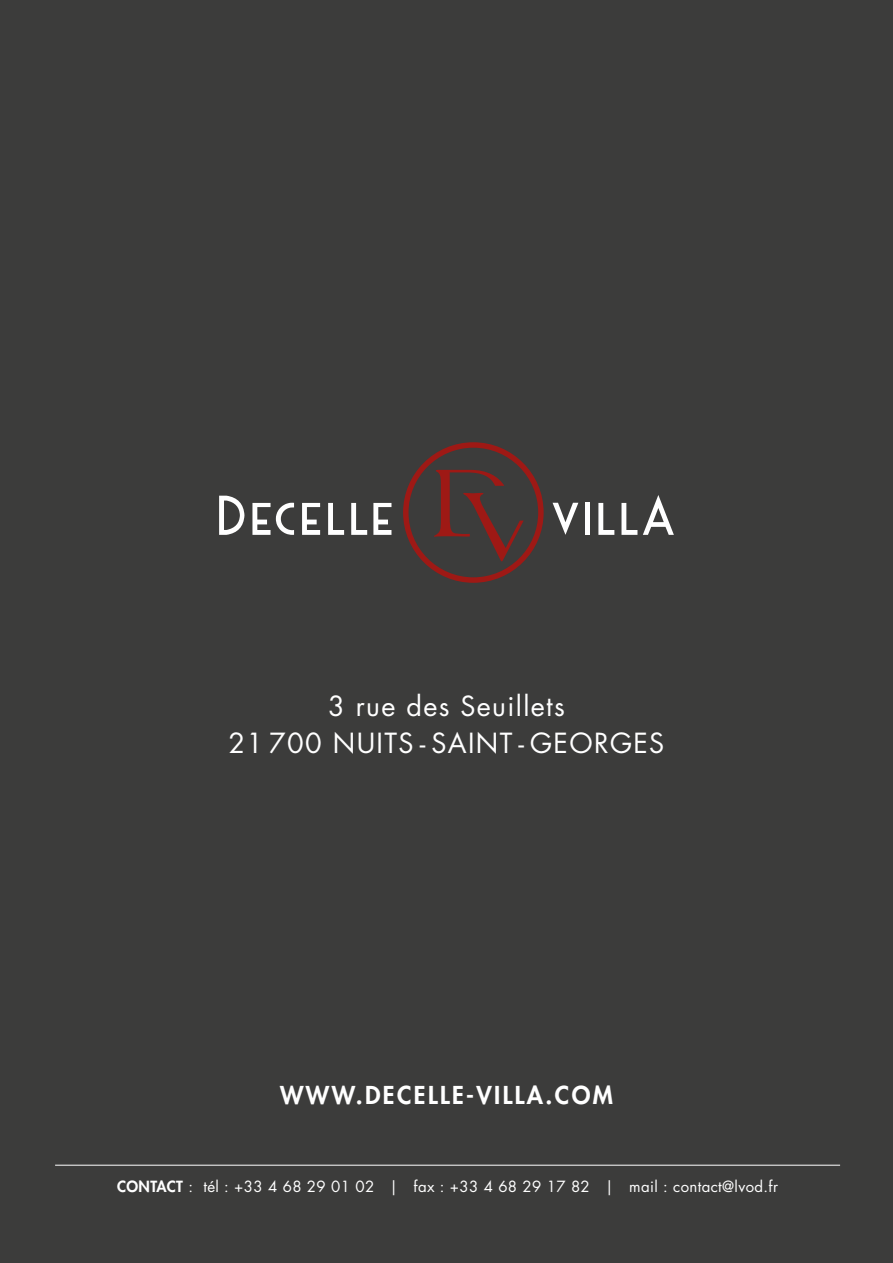
<style>
.page{position:relative;width:893px;height:1263px;background:#3c3c3b}
.page>*{position:absolute;margin:0;border:0;box-sizing:border-box;transform-origin:0 0}
.t1{font:27px/36.6px "Futura Std";letter-spacing:.05em;color:#fff;text-align:center}
.t2{font:800 24px "Futura Std";letter-spacing:.1em;color:#fff}
.t3{font:15px "Futura Std";letter-spacing:.025em;color:#fff}
.s1{font-weight:800}
</style>
<div class="page">
<hr style="left:55px;top:1165px;width:785px;height:1px;background:#fff">
<svg style="left:219px;top:496px;width:25px;height:39px"></svg>
<svg style="left:252px;top:503px;width:42px;height:32px"></svg>
<svg style="left:302px;top:503px;width:18px;height:32px"></svg>
<svg style="left:328px;top:503px;width:16px;height:32px"></svg>
<svg style="left:351px;top:503px;width:16px;height:32px"></svg>
<svg style="left:373px;top:503px;width:18px;height:32px"></svg>
<hr style="left:585px;top:503px;width:4px;height:32px;background:#fff">
<svg style="left:598px;top:503px;width:16px;height:32px"></svg>
<svg style="left:621px;top:503px;width:16px;height:32px"></svg>
<svg style="left:553px;top:503px;width:25px;height:32px"></svg>
<svg style="left:643px;top:495px;width:31px;height:40px"></svg>
<svg style="left:403px;top:442px;width:141px;height:141px"></svg>
<h1 class="t1" style="left:229px;top:688px;width:437px">3 rue des Seuillets<br>21 700 NUITS - SAINT - GEORGES</h1>
<h2 class="t2" style="left:280px;top:1080px;width:334px">WWW.DECELLE-VILLA.COM</h2>
<p class="t3" style="left:117px;top:1177px;width:662px"><span class="s1">CONTACT</span> : tél : +33 4 68 29 01 02 | fax : +33 4 68 29 17 82 | mail : contact@lvod.fr</p>
</div>
